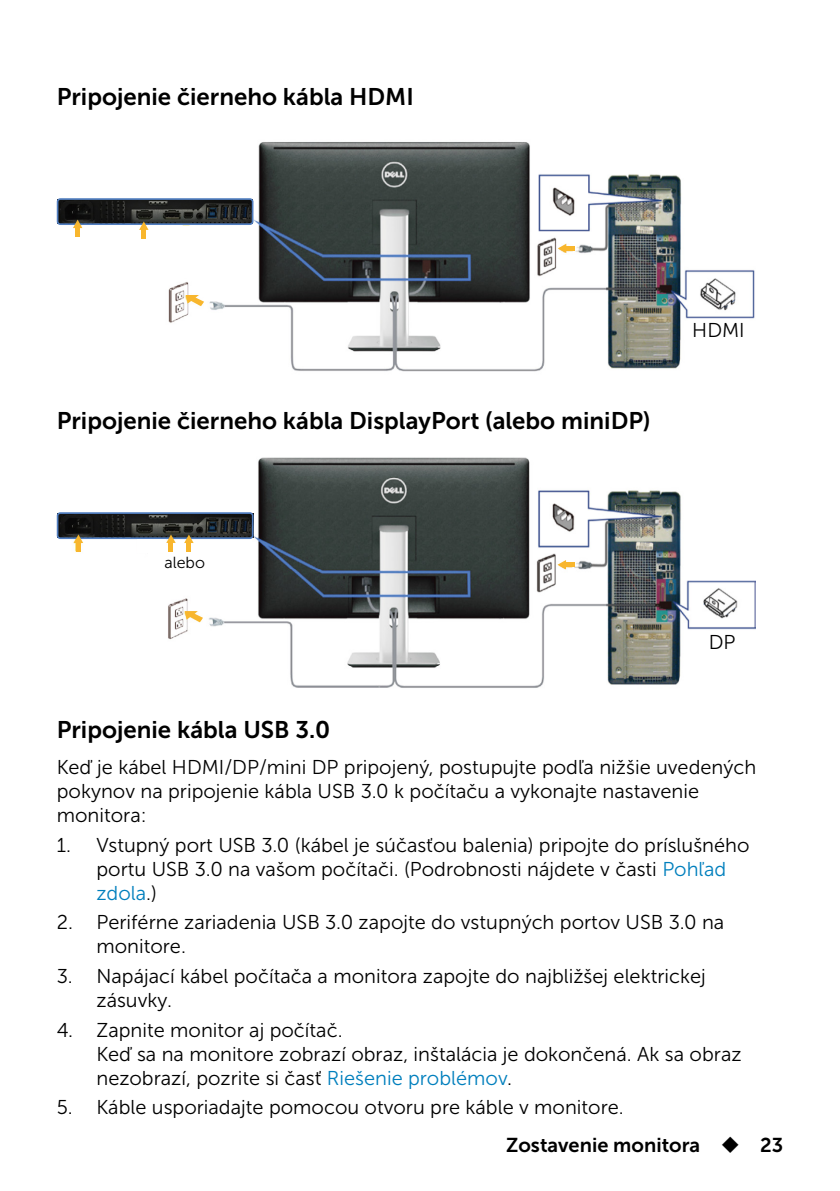
<style>
.page{position:relative;width:840px;height:1191px;background:#fff}
.page>*{position:absolute;margin:0;border:0;box-sizing:border-box;transform-origin:0 0}
.Head4{font:24px "Museo Sans For Dell 700";color:#000}
.item_number{font:20px/24px "Museo Sans For Dell 300";color:#000}
.Paragraph{font:20px/24px "Museo Sans For Dell 300";color:#000}
.t1{font:20px "Museo Sans For Dell 700";color:#000}
.t2{font:16px "Museo Sans For Dell 300";color:#000}
.s1{color:#007fbd}
</style>
<div class="page">
<img style="left:141px;top:142px;width:613px;height:230px">
<svg style="left:185px;top:295px;width:19px;height:11px"></svg>
<svg style="left:557px;top:244px;width:9px;height:9px"></svg>
<div style="left:565px;top:246px;width:9px;height:5px;background:#f8b62d"></div>
<div style="left:692px;top:319px;width:55px;height:24px;background:#fff"></div>
<img style="left:60px;top:201px;width:190px;height:21px">
<div style="left:57px;top:198px;width:196px;height:27px;border:2px solid #517ec0;border-radius:3px"></div>
<div style="left:71px;top:225px;width:126px;height:13px;background:#fff;border-radius:3px"></div>
<svg style="left:139px;top:221px;width:9px;height:9px"></svg>
<div style="left:141px;top:229px;width:5px;height:9px;background:#f8b62d"></div>
<svg style="left:73px;top:220px;width:9px;height:8px"></svg>
<div style="left:75px;top:227px;width:5px;height:9px;background:#f8b62d"></div>
<img style="left:71px;top:457px;width:684px;height:231px">
<div style="left:148px;top:547px;width:11px;height:10px;background:#fff"></div>
<svg style="left:184px;top:611px;width:19px;height:11px"></svg>
<svg style="left:557px;top:560px;width:8px;height:9px"></svg>
<div style="left:565px;top:562px;width:9px;height:5px;background:#f8b62d"></div>
<div style="left:703px;top:631px;width:34px;height:19px;background:#fff"></div>
<img style="left:60px;top:515px;width:190px;height:21px">
<div style="left:57px;top:512px;width:196px;height:27px;border:2px solid #517ec0;border-radius:3px"></div>
<svg style="left:74px;top:534px;width:9px;height:9px"></svg>
<div style="left:76px;top:542px;width:5px;height:9px;background:#f8b62d"></div>
<svg style="left:166px;top:534px;width:10px;height:17px"></svg>
<svg style="left:184px;top:534px;width:9px;height:9px"></svg>
<div style="left:186px;top:542px;width:5px;height:9px;background:#f8b62d"></div>
<div style="left:137px;top:539px;width:28px;height:14px;background:#fff"></div>
<p class="Head4" style="left:57px;top:84px;width:358px">Pripojenie čierneho kábla HDMI</p>
<p class="Head4" style="left:57px;top:407px;width:595px">Pripojenie čierneho kábla DisplayPort (alebo miniDP)</p>
<p class="Paragraph" style="left:692px;top:318px;width:54px">HDMI</p>
<p class="t2" style="left:164px;top:553px;width:42px">alebo</p>
<p class="Paragraph" style="left:708px;top:630px;width:28px">DP</p>
<p class="Head4" style="left:57px;top:717px;width:275px">Pripojenie kábla USB 3.0</p>
<p class="Paragraph" style="left:57px;top:755px;width:700px">Keď je kábel HDMI/DP/mini DP pripojený, postupujte podľa nižšie uvedených pokynov na pripojenie kábla USB 3.0 k počítaču a vykonajte nastavenie monitora:</p>
<p class="item_number" style="left:96px;top:832px;width:654px;text-indent:-40px">1. Vstupný port USB 3.0 (kábel je súčasťou balenia) pripojte do príslušného portu USB 3.0 na vašom počítači. (Podrobnosti nájdete v časti <span class="s1">Pohľad zdola</span>.)</p>
<p class="item_number" style="left:96px;top:910px;width:629px;text-indent:-40px">2. Periférne zariadenia USB 3.0 zapojte do vstupných portov USB 3.0 na monitore.</p>
<p class="item_number" style="left:96px;top:964px;width:610px;text-indent:-40px">3. Napájací kábel počítača a monitora zapojte do najbližšej elektrickej zásuvky.</p>
<p class="item_number" style="left:96px;top:1017px;width:646px;text-indent:-40px">4. Zapnite monitor aj počítač.<br>Keď sa na monitore zobrazí obraz, inštalácia je dokončená. Ak sa obraz nezobrazí, pozrite si časť <span class="s1">Riešenie problémov</span>.</p>
<p class="item_number" style="left:57px;top:1095px;width:568px">5. Káble usporiadajte pomocou otvoru pre káble v monitore.</p>
<p class="t1" style="left:506px;top:1133px;width:278px">Zostavenie monitora ◆ 23</p>
</div>
